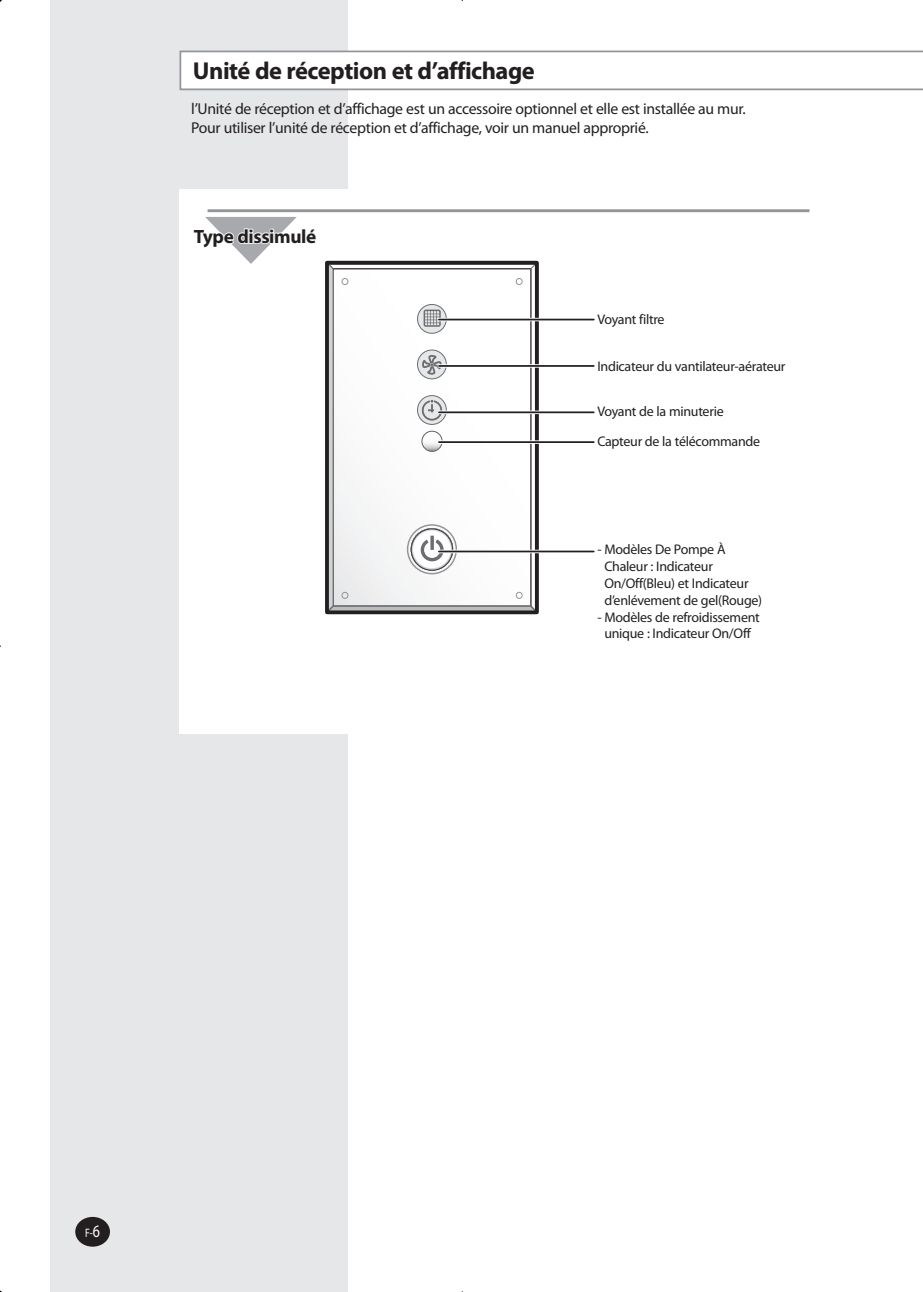
<style>
.page{position:relative;width:923px;height:1292px;background:#fff}
.page>*{position:absolute;margin:0;border:0;box-sizing:border-box;transform-origin:0 0}
.t1{font:700 24.5px "Myriad Pro";letter-spacing:-.02em;color:#231f20}
.t2{font:700 19.25px "Myriad Pro";letter-spacing:-.02em;color:#231f20}
.t3{font:15.75px/18.9px "Myriad Pro";letter-spacing:-.02em;color:#231f20}
.t4{font:14px/16.8px "Myriad Pro";letter-spacing:-.02em;color:#231f20}
.t5{font:12.25px "Myriad Pro";color:#fff;scale:.8 1}
.s1{font-size:17.5px}
</style>
<div class="page">
<div style="left:51px;top:1px;width:297px;height:1290px;background:#e6e7e9"></div>
<div style="left:75px;top:1216px;width:35px;height:30px;background:#231f20;border-radius:50%"></div>
<div style="left:179px;top:189px;width:229px;height:544px;background:#fff"></div>
<svg style="left:179px;top:51px;width:744px;height:39px"></svg>
<svg style="left:326px;top:262px;width:269px;height:350px"></svg>
<hr style="left:208px;top:209px;width:601px;height:3px;background:#939598">
<svg style="left:205px;top:209px;width:113px;height:55px"></svg>
<h1 class="t1" style="left:193px;top:57px;width:343px">Unité de réception et d’affichage</h1>
<p class="t3" style="left:191px;top:99px;width:556px">l’Unité de réception et d’affichage est un accessoire optionnel et elle est installée au mur.<br>Pour utiliser l’unité de réception et d’affichage, voir un manuel approprié.</p>
<h2 class="t2" style="left:194px;top:226px;width:124px">Type dissimulé</h2>
<p class="t4" style="left:597px;top:311px;width:69px">Voyant filtre</p>
<p class="t4" style="left:597px;top:358px;width:190px">Indicateur du vantilateur-aérateur</p>
<p class="t4" style="left:597px;top:396px;width:164px;line-height:29.9px">Voyant de la minuterie<br>Capteur de la télécommande</p>
<p class="t4" style="left:604px;top:541px;width:159px;text-indent:-7px">- Modèles De Pompe À<br>Chaleur : Indicateur<br>On/Off(Bleu) et Indicateur d’enlévement de gel(Rouge)</p>
<p class="t4" style="left:597px;top:608px;width:164px;text-align:center">- Modèles de refroidissement unique : Indicateur On/Off</p>
<p class="t5" style="left:85px;top:1226px;width:20px">F-<span class="s1">6</span></p>
</div>
